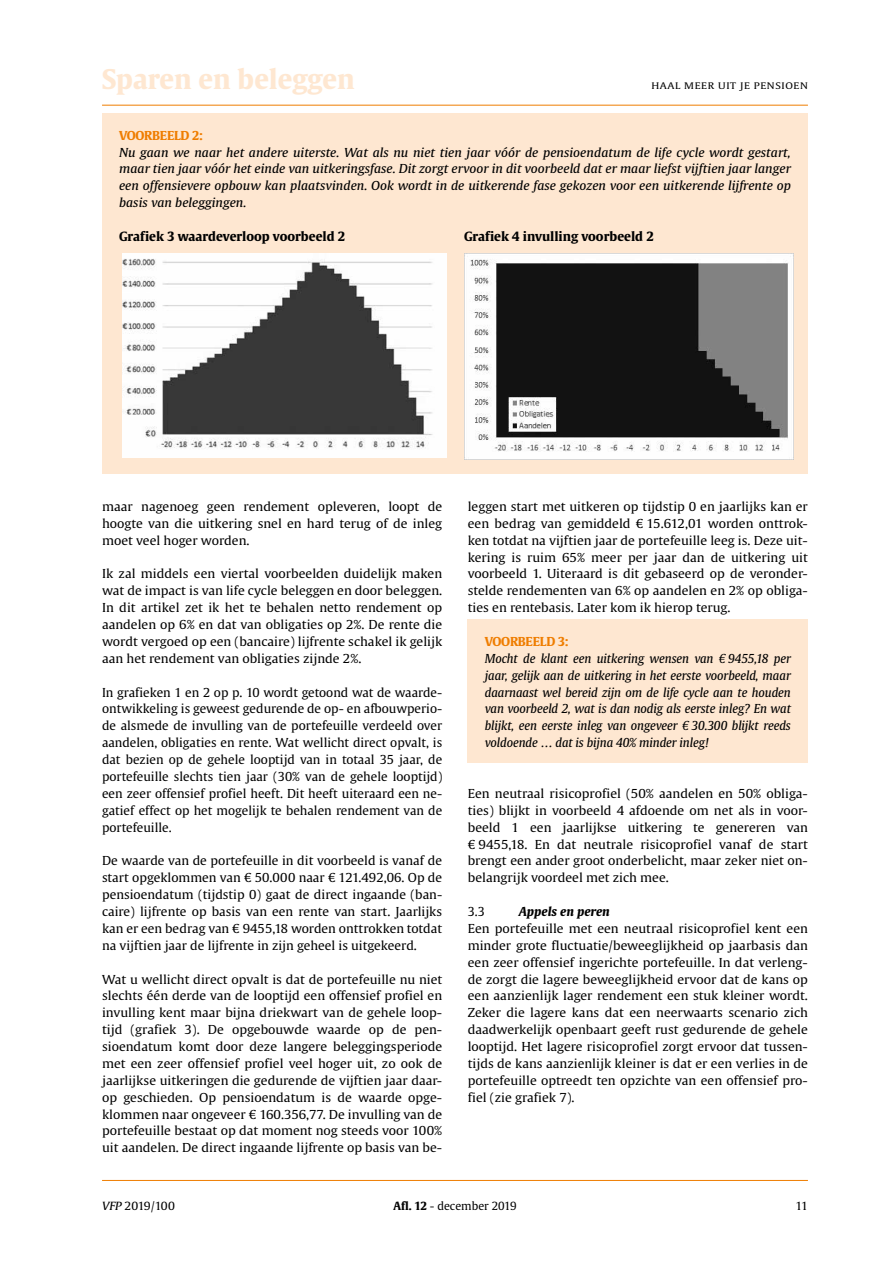
<style>
.page{position:relative;width:893px;height:1263px;background:#fff}
.page>*{position:absolute;margin:0;border:0;box-sizing:border-box;transform-origin:0 0}
.t1{font:700 27px "Thieme Gulliver 2008";color:#fee7d1}
.t2{font:700 12.75px "Thieme Gulliver 2008";color:#000}
.t3{font:12.3px/16.8px "Thieme Gulliver 2008";color:#000;text-align:justify;scale:1.05 1}
.t4{font:12.3px/17px "Thieme Gulliver 2008";color:#000;text-align:justify}
.t5{font:italic 12.3px/17px "Thieme Gulliver 2008";letter-spacing:-.01em;color:#000;text-align:justify;scale:1.05 1}
.t6{font:12.3px/17px "Thieme Gulliver 2008";color:#000;text-align:justify;scale:1.04 1}
.t7{font:italic 12.3px/17px "Thieme Gulliver 2008";letter-spacing:-.01em;color:#000;text-align:justify}
.t8{font:700 12.3px "Thieme Gulliver 2008";letter-spacing:-.02em;color:#ef7d00}
.t9{font:italic 700 12.3px "Thieme Gulliver 2008";color:#000}
.t10{font:11.25px "Thieme Gulliver 2008";color:#000}
.t11{font:11.25px "Thieme Gulliver 2008";color:#000;scale:1.05 1}
.t12{font:9px "Thieme Gulliver 2008";color:#000;scale:1.17 1}
.s1{font-style:italic}
.s2{font-weight:700}
</style>
<div class="page">
<hr style="left:102px;top:1180px;width:706px;height:1px;background:#ef7d00">
<div style="left:468px;top:619px;width:340px;height:29px;background:#fee7d1"></div>
<div style="left:468px;top:645px;width:340px;height:118px;background:#fee7d1"></div>
<div style="left:102px;top:113px;width:706px;height:29px;background:#fee7d1"></div>
<div style="left:102px;top:138px;width:706px;height:335px;background:#fee7d1"></div>
<img style="left:123px;top:253px;width:323px;height:204px">
<img style="left:464px;top:254px;width:329px;height:206px">
<svg style="left:102px;top:104px;width:706px;height:1px"></svg>
<hr style="left:102px;top:105px;width:706px;height:1px;background:#ef7d00">
<h1 class="t1" style="left:102px;top:57px;width:254px">Sparen en beleggen</h1>
<p class="t12" style="left:651px;top:79px;width:36px">Haal mee</p>
<p class="t12" style="left:708px;top:79px;width:51px">r uit je pen-sioen</p>
<p class="t8" style="left:119px;top:125px;width:85px">VOORBEELD 2:</p>
<p class="t5" style="left:119px;top:143px;width:641px">Nu gaan we naar het andere uiterste. Wat als nu niet tien jaar vóór de pensioendatum de life cycle wordt gestart, maar tien jaar vóór het einde van uitkeringsfase. Dit zorgt ervoor in dit voorbeeld dat er maar liefst vijftien jaar langer een offensievere opbouw kan plaatsvinden. Ook wordt in de uitkerende fase gekozen voor een uitkerende lijfrente op basis van beleggingen.</p>
<p class="t2" style="left:119px;top:226px;width:228px">Grafiek 3 waardeverloop voorbeeld 2</p>
<p class="t2" style="left:464px;top:226px;width:191px">Grafiek 4 invulling voorbeeld 2</p>
<p class="t3" style="left:102px;top:498px;width:326px">maar nagenoeg geen rendement opleveren, loopt de hoogte van die uitkering snel en hard terug of de inleg moet veel hoger worden.</p>
<p class="t3" style="left:102px;top:565px;width:325px">Ik zal middels een viertal voorbeelden duidelijk maken wat de impact is van life cycle beleggen en door beleggen.<br>In dit artikel zet ik het te behalen netto rendement op aandelen op 6% en dat van obligaties op 2%. De rente die wordt vergoed op een (bancaire) lijfrente schakel ik gelijk aan het rendement van obligaties zijnde 2%.</p>
<p class="t4" style="left:102px;top:683px;width:342px">In grafieken 1 en 2 op p. 10 wordt getoond wat de waarde&shy;ontwikkeling is geweest gedurende de op- en afbouwperio&shy;de alsmede de invulling van de portefeuille verdeeld over aandelen, obligaties en rente. Wat wellicht direct opvalt, is dat bezien op de gehele looptijd van in totaal 35 jaar, de portefeuille slechts tien jaar (30% van de gehele looptijd) een zeer offensief profiel heeft. Dit heeft uiteraard een ne&shy;gatief effect op het mogelijk te behalen rendement van de portefeuille.</p>
<p class="t6" style="left:102px;top:852px;width:329px">De waarde van de portefeuille in dit voorbeeld is vanaf de start opgeklommen van € 50.000 naar € 121.492,06. Op de pensioendatum (tijdstip 0) gaat de direct ingaande (ban&shy;caire) lijfrente op basis van een rente van start. Jaarlijks kan er een bedrag van € 9455,18 worden onttrokken totdat na vijftien jaar de lijfrente in zijn geheel is uitgekeerd.</p>
<p class="t3" style="left:102px;top:970px;width:326px">Wat u wellicht direct opvalt is dat de portefeuille nu niet slechts één derde van de looptijd een offensief profiel en invulling kent maar bijna driekwart van de gehele loop&shy;tijd (grafiek 3). De opgebouwde waarde op de pen&shy;sioendatum komt door deze langere beleggingsperiode met een zeer offensief profiel veel hoger uit, zo ook de jaarlijkse uitkeringen die gedurende de vijftien jaar daar&shy;op geschieden. Op pensioendatum is de waarde opge&shy;klommen naar ongeveer € 160.356,77. De invulling van de portefeuille bestaat op dat moment nog steeds voor 100% uit aandelen. De direct ingaande lijfrente op basis van be-</p>
<p class="t3" style="left:468px;top:498px;width:325px">leggen start met uitkeren op tijdstip 0 en jaarlijks kan er een bedrag van gemiddeld € 15.612,01 worden onttrok&shy;ken totdat na vijftien jaar de portefeuille leeg is. Deze uit&shy;kering is ruim 65% meer per jaar dan de uitkering uit voorbeeld 1. Uiteraard is dit gebaseerd op de veronder&shy;stelde rendementen van 6% op aandelen en 2% op obliga&shy;ties en rentebasis. Later kom ik hierop terug.</p>
<p class="t8" style="left:485px;top:632px;width:85px">VOORBEELD 3:</p>
<p class="t7" style="left:485px;top:649px;width:308px">Mocht de klant een uitkering wensen van € 9455,18 per jaar, gelijk aan de uitkering in het eerste voorbeeld, maar daarnaast wel bereid zijn om de life cycle aan te houden van voorbeeld 2, wat is dan nodig als eerste inleg? En wat blijkt, een eerste inleg van ongeveer € 30.300 blijkt reeds voldoende … dat is bijna 40% minder inleg!</p>
<p class="t3" style="left:468px;top:784px;width:325px">Een neutraal risicoprofiel (50% aandelen en 50% obliga&shy;ties) blijkt in voorbeeld 4 afdoende om net als in voor&shy;beeld 1 een jaarlijkse uitkering te genereren van € 9455,18. En dat neutrale risicoprofiel vanaf de start brengt een ander groot onderbelicht, maar zeker niet on&shy;belangrijk voordeel met zich mee.</p>
<p class="t4" style="left:468px;top:903px;width:19px">3.3</p>
<p class="t9" style="left:519px;top:902px;width:93px">Appels en peren</p>
<p class="t3" style="left:468px;top:919px;width:326px">Een portefeuille met een neutraal risicoprofiel kent een minder grote fluctuatie/beweeglijkheid op jaarbasis dan een zeer offensief ingerichte portefeuille. In dat verleng&shy;de zorgt die lagere beweeglijkheid ervoor dat de kans op een aanzienlijk lager rendement een stuk kleiner wordt.<br>Zeker die lagere kans dat een neerwaarts scenario zich daadwerkelijk openbaart geeft rust gedurende de gehele looptijd. Het lagere risicoprofiel zorgt ervoor dat tussen&shy;tijds de kans aanzienlijk kleiner is dat er een verlies in de portefeuille optreedt ten opzichte van een offensief pro&shy;fiel (zie grafiek 7).</p>
<p class="t11" style="left:102px;top:1198px;width:71px"><span class="s1">VFP</span> 2019/100</p>
<p class="t10" style="left:393px;top:1197px;width:125px"><span class="s2">Afl. 12</span> - december 2019</p>
<p class="t11" style="left:795px;top:1198px;width:13px">11</p>
</div>
